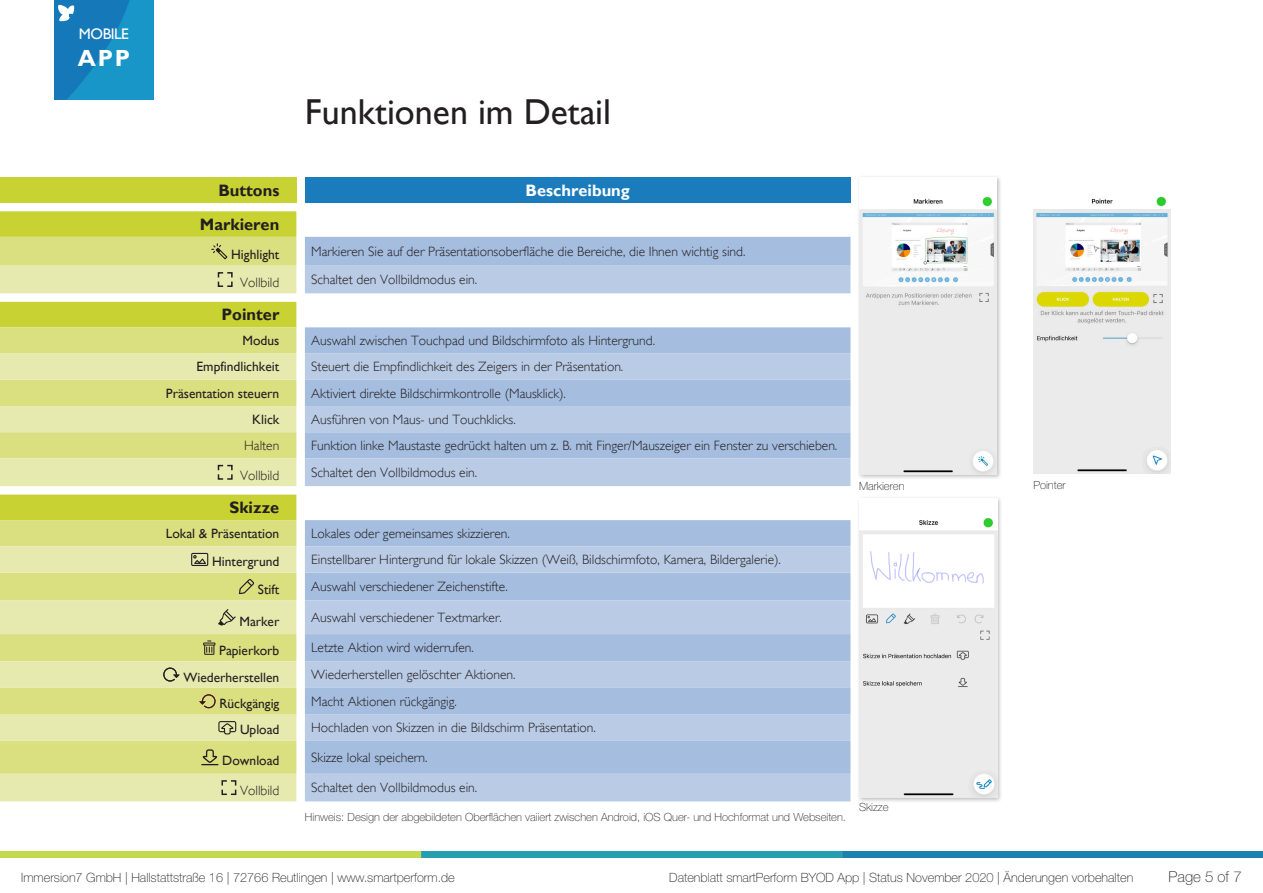
<style>
.page{position:relative;width:1263px;height:893px;background:#fff}
.page>*{position:absolute;margin:0;border:0;box-sizing:border-box;transform-origin:0 0}
.t1{font:36px "Gill Sans";color:#231f20}
.t2{font:700 23.25px "Gill Sans";color:#fff}
.t3{font:700 16.5px "Gill Sans";color:#231f20}
.t4{font:700 16.5px "Gill Sans";color:#fff}
.t5{font:15.3px "Gill Sans";letter-spacing:-.03em;color:#fff}
.t6{font:100 15px "Helvetica Neue";color:#231f20}
.t7{font:300 13.5px "Gill Sans";color:#231f20}
.t8{font:13.5px "Gill Sans";color:#231f20}
.t9{font:100 12.75px "Helvetica Neue";color:#231f20}
.t10{font:100 11.25px "Helvetica Neue";color:#231f20}
</style>
<div class="page">
<img style="left:0;top:851px;width:1263px;height:7px">
<svg style="left:54px;top:0;width:100px;height:100px"></svg>
<div style="left:0;top:177px;width:296px;height:26px;background:#c9d233"></div>
<div style="left:305px;top:177px;width:545px;height:26px;background:#1b7cbd"></div>
<svg style="left:0;top:211px;width:296px;height:26px;fill:#c9d233"></svg>
<div style="left:0;top:237px;width:296px;height:29px;background:#dadf80"></div>
<div style="left:305px;top:237px;width:545px;height:29px;background:#a5bddf"></div>
<svg style="left:0;top:266px;width:296px;height:535px"></svg>
<svg style="left:305px;top:266px;width:545px;height:535px;fill:#bacbe6"></svg>
<svg style="left:212px;top:244px;width:16px;height:16px"></svg>
<svg style="left:217px;top:271px;width:16px;height:17px"></svg>
<svg style="left:217px;top:464px;width:16px;height:16px"></svg>
<div style="left:191px;top:553px;width:17px;height:13px;border:1px solid #231f20"></div>
<svg style="left:193px;top:555px;width:14px;height:10px"></svg>
<svg style="left:239px;top:579px;width:15px;height:15px"></svg>
<svg style="left:218px;top:609px;width:18px;height:17px"></svg>
<svg style="left:203px;top:640px;width:12px;height:15px"></svg>
<svg style="left:163px;top:668px;width:17px;height:13px"></svg>
<svg style="left:199px;top:694px;width:17px;height:14px"></svg>
<svg style="left:218px;top:721px;width:18px;height:13px"></svg>
<svg style="left:201px;top:749px;width:18px;height:16px"></svg>
<svg style="left:221px;top:779px;width:16px;height:17px"></svg>
<div style="left:857px;top:175px;width:145px;height:305px;background:#231f20;opacity:.3"></div>
<img style="left:859px;top:177px;width:137px;height:297px">
<img style="left:1033px;top:196px;width:137px;height:278px">
<div style="left:856px;top:496px;width:146px;height:307px;background:#231f20;opacity:.3"></div>
<img style="left:859px;top:499px;width:138px;height:298px">
<p class="t5" style="left:79px;top:25px;width:51px">MOBILE</p>
<h2 class="t2" style="left:78px;top:45px;width:54px">APP</h2>
<h1 class="t1" style="left:305px;top:92px;width:308px">Funktionen im Detail</h1>
<p class="t3" style="left:218px;top:180px;width:63px">Buttons</p>
<p class="t4" style="left:525px;top:180px;width:106px">Beschreibung</p>
<p class="t3" style="left:200px;top:214px;width:81px">Markieren</p>
<p class="t8" style="left:231px;top:247px;width:50px">Highlight</p>
<p class="t7" style="left:311px;top:244px;width:436px">Markieren Sie auf der Präsentationsoberfläche die Bereiche, die Ihnen wichtig sind.</p>
<p class="t7" style="left:240px;top:275px;width:41px">Vollbild</p>
<p class="t7" style="left:311px;top:272px;width:167px">Schaltet den Vollbildmodus ein.</p>
<p class="t3" style="left:221px;top:305px;width:59px">Pointer</p>
<p class="t8" style="left:243px;top:333px;width:38px">Modus</p>
<p class="t7" style="left:311px;top:333px;width:345px">Auswahl zwischen Touchpad und Bildschirmfoto als Hintergrund.</p>
<p class="t8" style="left:197px;top:359px;width:84px">Empfindlichkeit</p>
<p class="t7" style="left:311px;top:359px;width:314px">Steuert die Empfindlichkeit des Zeigers in der Präsentation.</p>
<p class="t8" style="left:166px;top:385px;width:115px">Präsentation steuern</p>
<p class="t7" style="left:311px;top:385px;width:256px">Aktiviert direkte Bildschirmkontrolle (Mausklick).</p>
<p class="t8" style="left:252px;top:411px;width:29px">Klick</p>
<p class="t7" style="left:311px;top:412px;width:206px">Ausführen von Maus- und Touchklicks.</p>
<p class="t7" style="left:244px;top:438px;width:37px">Halten</p>
<p class="t7" style="left:311px;top:438px;width:528px">Funktion linke Maustaste gedrückt halten um z. B. mit Finger/Mauszeiger ein Fenster zu verschieben.</p>
<p class="t7" style="left:240px;top:468px;width:41px">Vollbild</p>
<p class="t7" style="left:311px;top:465px;width:167px">Schaltet den Vollbildmodus ein.</p>
<p class="t3" style="left:230px;top:498px;width:51px">Skizze</p>
<p class="t8" style="left:166px;top:526px;width:115px">Lokal &amp; Präsentation</p>
<p class="t7" style="left:311px;top:526px;width:200px">Lokales oder gemeinsames skizzieren.</p>
<p class="t8" style="left:212px;top:554px;width:69px">Hintergrund</p>
<p class="t7" style="left:311px;top:552px;width:471px">Einstellbarer Hintergrund für lokale Skizzen (Weiß, Bildschirmfoto, Kamera, Bildergalerie).</p>
<p class="t8" style="left:258px;top:582px;width:23px">Stift</p>
<p class="t7" style="left:311px;top:579px;width:198px">Auswahl verschiedener Zeichenstifte.</p>
<p class="t8" style="left:239px;top:613px;width:41px">Marker</p>
<p class="t7" style="left:311px;top:610px;width:192px">Auswahl verschiedener Textmarker.</p>
<p class="t8" style="left:219px;top:643px;width:62px">Papierkorb</p>
<p class="t7" style="left:311px;top:640px;width:164px">Letzte Aktion wird widerrufen.</p>
<p class="t8" style="left:183px;top:669px;width:98px">Wiederherstellen</p>
<p class="t7" style="left:311px;top:667px;width:206px">Wiederherstellen gelöschter Aktionen.</p>
<p class="t8" style="left:219px;top:696px;width:62px">Rückgängig</p>
<p class="t7" style="left:311px;top:694px;width:147px">Macht Aktionen rückgängig.</p>
<p class="t8" style="left:240px;top:722px;width:41px">Upload</p>
<p class="t7" style="left:311px;top:720px;width:286px">Hochladen von Skizzen in die Bildschirm Präsentation.</p>
<p class="t8" style="left:222px;top:753px;width:59px">Download</p>
<p class="t7" style="left:311px;top:750px;width:118px">Skizze lokal speichern.</p>
<p class="t7" style="left:240px;top:783px;width:41px">Vollbild</p>
<p class="t7" style="left:311px;top:780px;width:167px">Schaltet den Vollbildmodus ein.</p>
<p class="t10" style="left:305px;top:810px;width:543px">Hinweis: Design der abgebildeten Oberflächen vaiiert zwischen Android, iOS Quer- und Hochformat und Webseiten.</p>
<p class="t10" style="left:859px;top:479px;width:47px">Markieren</p>
<p class="t10" style="left:859px;top:801px;width:31px">Skizze</p>
<p class="t10" style="left:1033px;top:478px;width:34px">Pointer</p>
<p class="t9" style="left:21px;top:870px;width:435px">Immersion7 GmbH | Hallstattstraße 16 | 72766 Reutlingen | www.smartperform.de</p>
<p class="t9" style="left:669px;top:870px;width:466px">Datenblatt smartPerform BYOD App | Status November 2020 | Änderungen vorbehalten</p>
<p class="t6" style="left:1169px;top:868px;width:75px">Page 5 of 7</p>
</div>
